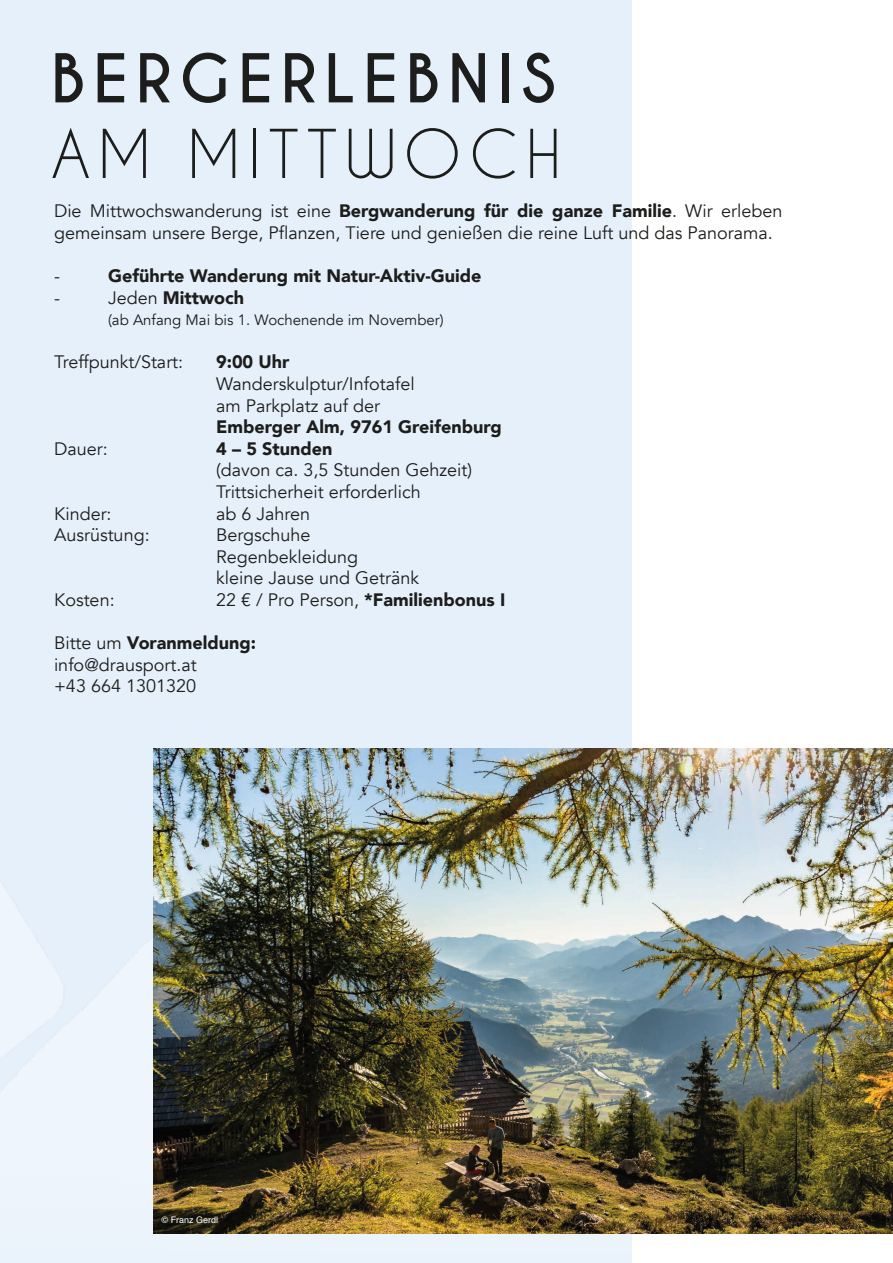
<style>
.page{position:relative;width:893px;height:1263px;background:#fff}
.page>*{position:absolute;margin:0;border:0;box-sizing:border-box;transform-origin:0 0}
.t1{font:700 63px "Caviar Dreams";letter-spacing:.12em;color:#1d1d1b}
.t2{font:63px "Caviar Dreams";letter-spacing:.12em;color:#1d1d1b}
.t3{font:18px/21.6px "Avenir";color:#1d1d1b}
.t4{font:900 18px "Avenir";color:#1d1d1b}
.t5{font:15px "Avenir";color:#1d1d1b}
.t6{font:9px "Helvetica";color:#fff}
.s1{font-weight:900}
.s2{font-weight:400}
</style>
<div class="page">
<div style="left:0;top:0;width:631px;height:626px;background:#e6f0fb"></div>
<div style="left:0;top:626px;width:634px;height:637px;background:#e6f0fb"></div>
<img style="left:153px;top:748px;width:740px;height:485px">
<h1 class="t1" style="left:51px;top:41px;width:506px">BERGERLEBNIS</h1>
<h1 class="t2" style="left:51px;top:116px;width:512px">AM MITTWOCH</h1>
<p class="t3" style="left:54px;top:200px;width:730px">Die Mittwochswanderung ist eine <span class="s1">Bergwanderung für die ganze Familie</span>. Wir erleben gemeinsam unsere Berge, Pflanzen, Tiere und genießen die reine Luft und das Panorama.</p>
<p class="t3" style="left:54px;top:265px;width:7px">-</p>
<p class="t4" style="left:108px;top:260px;width:375px">Geführte Wanderung mit Natur-Aktiv-Guide</p>
<p class="t3" style="left:54px;top:287px;width:7px">-</p>
<p class="t4" style="left:108px;top:282px;width:138px"><span class="s2">Jeden</span> Mittwoch</p>
<p class="t5" style="left:108px;top:311px;width:337px">(ab Anfang Mai bis 1. Wochenende im November)</p>
<p class="t3" style="left:54px;top:352px;width:131px">Treffpunkt/Start:</p>
<p class="t4" style="left:216px;top:347px;width:75px">9:00 Uhr</p>
<p class="t3" style="left:216px;top:373px;width:200px">Wanderskulptur/Infotafel am Parkplatz auf der</p>
<p class="t4" style="left:216px;top:411px;width:287px">Emberger Alm, 9761 Greifenburg</p>
<p class="t3" style="left:54px;top:438px;width:55px">Dauer:</p>
<p class="t4" style="left:216px;top:433px;width:118px">4 – 5 Stunden</p>
<p class="t3" style="left:216px;top:460px;width:258px">(davon ca. 3,5 Stunden Gehzeit)<br>Trittsicherheit erforderlich</p>
<p class="t3" style="left:54px;top:503px;width:59px">Kinder:</p>
<p class="t3" style="left:216px;top:503px;width:96px">ab 6 Jahren</p>
<p class="t3" style="left:54px;top:524px;width:97px">Ausrüstung:</p>
<p class="t3" style="left:216px;top:524px;width:205px">Bergschuhe<br>Regenbekleidung<br>kleine Jause und Getränk</p>
<p class="t3" style="left:54px;top:589px;width:62px">Kosten:</p>
<p class="t4" style="left:216px;top:584px;width:291px"><span class="s2">22 € / Pro Person,</span> *Familienbonus I</p>
<p class="t3" style="left:54px;top:632px;width:204px">Bitte um <span class="s1">Voranmeldung: </span>info@drausport.at<br>+43 664 1301320</p>
<p class="t6" style="left:162px;top:1213px;width:58px">© Franz Gerdl</p>
</div>
